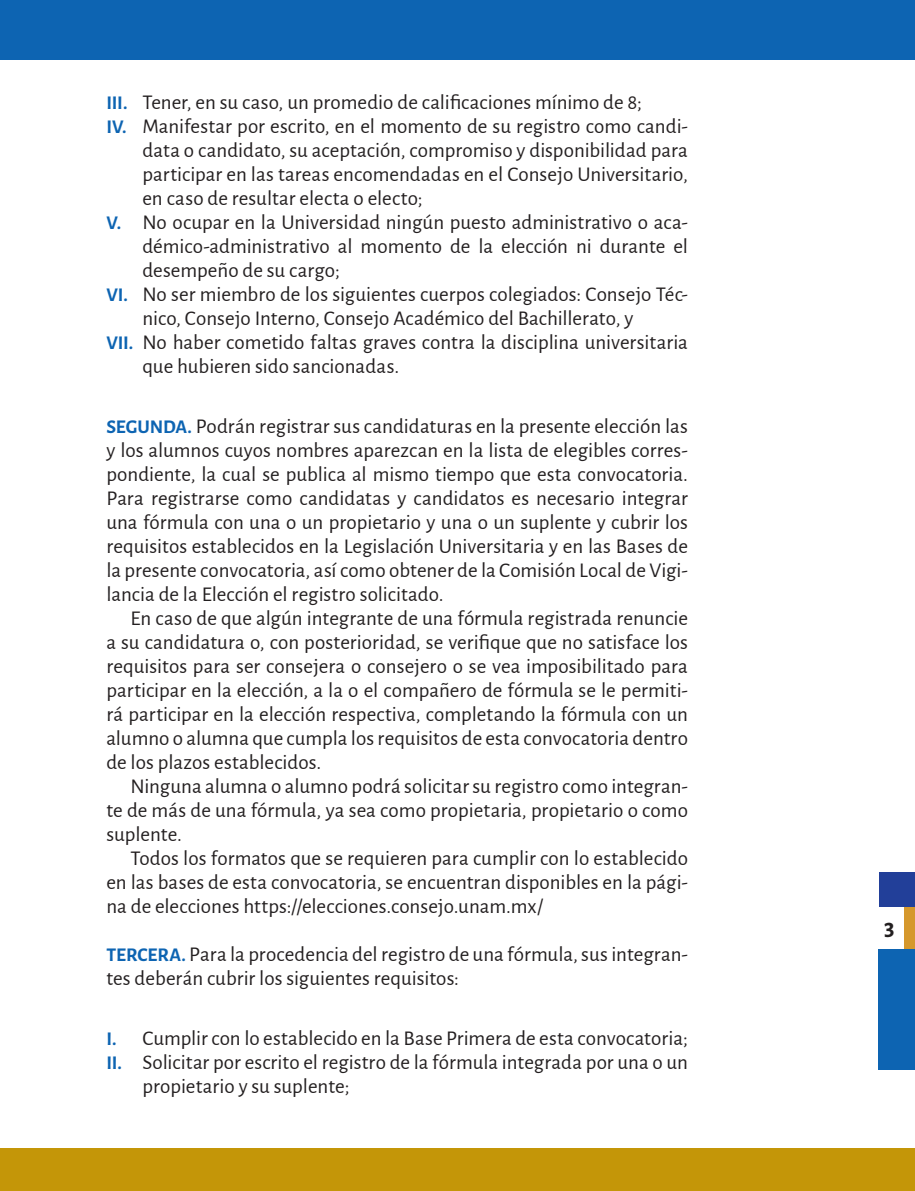
<style>
.page{position:relative;width:915px;height:1191px;background:#fff}
.page>*{position:absolute;margin:0;border:0;box-sizing:border-box;transform-origin:0 0}
.t1{font:700 24px "Alegreya Sans";color:#231f20}
.IC_Parrafo1_s_sangria{font:21px/24px "Alegreya Sans";color:#231f20}
.IC_Parrafo1{font:21px/24px "Alegreya Sans";color:#231f20;text-align:justify}
.s1{font-weight:700;font-size:19.5px;color:#0d64b2}
</style>
<div class="page">
<div style="left:904px;top:895px;width:10px;height:56px;background:#d5982c"></div>
<div style="left:877px;top:949px;width:37px;height:120px;background:#0d64b2"></div>
<div style="left:879px;top:872px;width:35px;height:34px;background:#223f99"></div>
<div style="left:0;top:0;width:914px;height:60px;background:#0d64b2"></div>
<div style="left:0;top:1147px;width:914px;height:44px;background:#c49608"></div>
<p class="IC_Parrafo1_s_sangria" style="left:106px;top:89px;width:536px"><span class="s1">III.</span> Tener, en su caso, un promedio de calificaciones mínimo de 8;</p>
<p class="IC_Parrafo1_s_sangria" style="left:142px;top:113px;width:547px;text-align:justify;text-indent:-36px"><span class="s1">IV.</span> Manifestar por escrito, en el momento de su registro como candi&shy;data o candidato, su aceptación, compromiso y disponibilidad para participar en las tareas encomendadas en el Consejo Universitario, en caso de resultar electa o electo;</p>
<p class="IC_Parrafo1_s_sangria" style="left:142px;top:209px;width:547px;text-align:justify;text-indent:-36px"><span class="s1">V.</span> No ocupar en la Universidad ningún puesto administrativo o aca&shy;démico-administrativo al momento de la elección ni durante el desempeño de su cargo;</p>
<p class="IC_Parrafo1_s_sangria" style="left:142px;top:281px;width:547px;text-indent:-36px"><span class="s1">VI.</span> No ser miembro de los siguientes cuerpos colegiados: Consejo Téc&shy;nico, Consejo Interno, Consejo Académico del Bachillerato, y</p>
<p class="IC_Parrafo1_s_sangria" style="left:142px;top:329px;width:547px;text-indent:-36px"><span class="s1">VII.</span> No haber cometido faltas graves contra la disciplina universitaria que hubieren sido sancionadas.</p>
<p class="IC_Parrafo1_s_sangria" style="left:106px;top:413px;width:583px;text-align:justify"><span class="s1">SEGUNDA.</span> Podrán registrar sus candidaturas en la presente elección las y los alumnos cuyos nombres aparezcan en la lista de elegibles corres&shy;pondiente, la cual se publica al mismo tiempo que esta convocatoria.<br>Para registrarse como candidatas y candidatos es necesario integrar una fórmula con una o un propietario y una o un suplente y cubrir los requisitos establecidos en la Legislación Universitaria y en las Bases de la presente convocatoria, así como obtener de la Comisión Local de Vigi&shy;lancia de la Elección el registro solicitado.</p>
<p class="IC_Parrafo1" style="left:106px;top:605px;width:583px;text-indent:24px">En caso de que algún integrante de una fórmula registrada renuncie a su candidatura o, con posterioridad, se verifique que no satisface los requisitos para ser consejera o consejero o se vea imposibilitado para participar en la elección, a la o el compañero de fórmula se le permiti&shy;rá participar en la elección respectiva, completando la fórmula con un alumno o alumna que cumpla los requisitos de esta convocatoria dentro de los plazos establecidos.</p>
<p class="IC_Parrafo1" style="left:106px;top:773px;width:583px;text-indent:24px">Ninguna alumna o alumno podrá solicitar su registro como integran&shy;te de más de una fórmula, ya sea como propietaria, propietario o como suplente.</p>
<p class="IC_Parrafo1" style="left:106px;top:845px;width:583px;text-indent:24px">Todos los formatos que se requieren para cumplir con lo establecido en las bases de esta convocatoria, se encuentran disponibles en la pági&shy;na de elecciones https://elecciones.consejo.unam.mx/</p>
<p class="IC_Parrafo1_s_sangria" style="left:106px;top:941px;width:583px"><span class="s1">TERCERA.</span> Para la procedencia del registro de una fórmula, sus integran&shy;tes deberán cubrir los siguientes requisitos:</p>
<p class="IC_Parrafo1_s_sangria" style="left:106px;top:1025px;width:583px"><span class="s1">I.</span> Cumplir con lo establecido en la Base Primera de esta convocatoria;</p>
<p class="IC_Parrafo1_s_sangria" style="left:142px;top:1049px;width:547px;text-indent:-36px"><span class="s1">II.</span> Solicitar por escrito el registro de la fórmula integrada por una o un propietario y su suplente;</p>
<p class="t1" style="left:883px;top:912px;width:12px">3</p>
</div>
